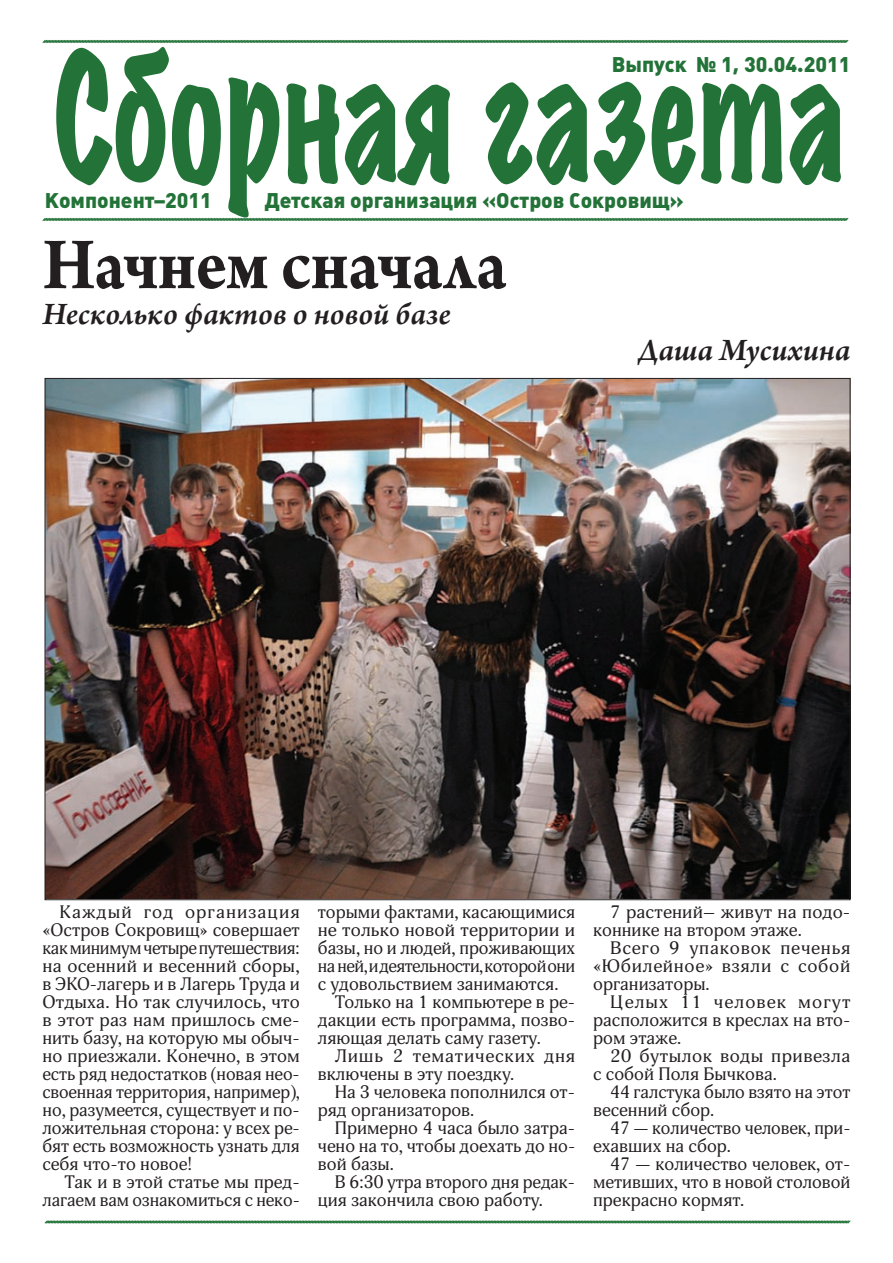
<style>
.page{position:relative;width:893px;height:1263px;background:#fff}
.page>*{position:absolute;margin:0;border:0;box-sizing:border-box;transform-origin:0 0}
.t1{font:expanded 160.5px "Marker Felt";color:#237339;scale:.67 1}
.t2{font:700 78px "Arno Pro";letter-spacing:-.005em;color:#231f20;scale:.9 1}
.t3{font:italic 600 33px "Arno Pro";letter-spacing:-.005em;color:#231f20}
.t4{font:900 21px "Plumb";color:#237339}
.t5{font:17.7px/18px "Adonis";letter-spacing:.005em;color:#231f20;text-align:justify;scale:1.07 1}
.t6{font:17.7px/18px "Adonis";letter-spacing:.005em;color:#231f20;text-align:right;scale:1.04 1}
.t7{font:17.7px/18px "Adonis";letter-spacing:.005em;color:#231f20}
.t8{font:17.7px/18px "Adonis";letter-spacing:.03em;color:#231f20;scale:1.07 1}
.t9{font:17.7px "Adonis";letter-spacing:-.02em;color:#231f20}
.t10{font:17.7px "Adonis";letter-spacing:.005em;color:#231f20;scale:1.05 1}
.t11{font:17.7px "Adonis";letter-spacing:.045em;color:#231f20;scale:1.07 1}
</style>
<div class="page">
<svg style="left:42px;top:40px;width:807px;height:3px;background:#4d8d5f"></svg>
<svg style="left:42px;top:218px;width:807px;height:3px;background:#4d8d5f"></svg>
<svg style="left:44px;top:1220px;width:807px;height:4px;background:#77a885"></svg>
<img style="left:47px;top:380px;width:801px;height:518px">
<h1 class="t1" style="left:54px;top:0;width:1183px">Сборная газета</h1>
<p class="t4" style="left:612px;top:52px;width:240px">Выпуск № 1, 30.04.2011</p>
<p class="t4" style="left:265px;top:189px;width:421px">Детская организация «Остров Сокровищ»</p>
<p class="t4" style="left:45px;top:189px;width:168px">Компонент–2011</p>
<h2 class="t2" style="left:43px;top:219px;width:518px">Начнем сначала</h2>
<h3 class="t3" style="left:43px;top:295px;width:410px">Несколько фактов о новой базе</h3>
<h3 class="t3" style="left:638px;top:331px;width:214px">Даша Мусихина</h3>
<p class="t5" style="left:43px;top:903px;width:242px;text-indent:17px">Каждый год организация «Остров Сокровищ» совершает как минимум четыре путешествия: на осенний и весенний сборы, в ЭКО-лагерь и в Лагерь Труда и Отдыха. Но так случилось, что в этот раз нам пришлось сме&shy;нить базу, на которую мы обыч&shy;но приезжали. Конечно, в этом есть ряд недостатков (новая нео&shy;своенная территория, например), но, разумеется, существует и по&shy;ложительная сторона: у всех ре&shy;бят есть возможность узнать для себя что-то новое!</p>
<p class="t6" style="left:43px;top:1173px;width:249px">Так и в этой статье мы пред&shy;лагаем вам ознакомиться с неко-</p>
<p class="t6" style="left:318px;top:903px;width:249px">торыми фактами, касающимися</p>
<p class="t5" style="left:318px;top:921px;width:242px">не только новой территории и</p>
<p class="t7" style="left:318px;top:939px;width:259px">базы, но и людей, проживающих</p>
<p class="t9" style="left:318px;top:956px;width:259px">на ней, и деятельности, которой они</p>
<p class="t6" style="left:318px;top:975px;width:233px">с удовольствием занимаются.</p>
<p class="t6" style="left:335px;top:993px;width:233px">Только на 1 компьютере в ре-</p>
<p class="t10" style="left:318px;top:1010px;width:247px">дакции есть программа, позво-</p>
<p class="t6" style="left:318px;top:1029px;width:216px">ляющая делать саму газету.</p>
<p class="t11" style="left:335px;top:1046px;width:226px">Лишь 2 тематических дня</p>
<p class="t6" style="left:318px;top:1065px;width:190px">включены в эту поездку.</p>
<p class="t6" style="left:335px;top:1083px;width:233px">На 3 человека пополнился от-</p>
<p class="t6" style="left:318px;top:1101px;width:152px">ряд организаторов.</p>
<p class="t6" style="left:335px;top:1119px;width:233px">Примерно 4 часа было затра-</p>
<p class="t7" style="left:318px;top:1137px;width:259px">чено на то, чтобы доехать до но-</p>
<p class="t6" style="left:318px;top:1155px;width:75px">вой базы.</p>
<p class="t7" style="left:335px;top:1173px;width:242px">В 6:30 утра второго дня редак-</p>
<p class="t6" style="left:318px;top:1191px;width:218px">ция закончила свою работу.</p>
<p class="t5" style="left:593px;top:903px;width:242px;text-indent:17px">7 растений– живут на подо&shy;коннике на втором этаже.</p>
<p class="t5" style="left:593px;top:939px;width:242px;text-indent:17px">Всего 9 упаковок печенья «Юбилейное» взяли с собой организаторы.</p>
<p class="t5" style="left:593px;top:993px;width:242px;text-indent:17px">Целых 11 человек могут расположится в креслах на вто&shy;ром этаже.</p>
<p class="t8" style="left:593px;top:1047px;width:242px;text-indent:17px">20 бутылок воды привезла с собой Поля Бычкова.</p>
<p class="t7" style="left:593px;top:1083px;width:259px;text-indent:17px">44 галстука было взято на этот весенний сбор.</p>
<p class="t7" style="left:593px;top:1119px;width:259px;text-indent:17px">47 — количество человек, при&shy;ехавших на сбор.</p>
<p class="t6" style="left:593px;top:1155px;width:249px;text-align:justify;text-indent:17px">47 — количество человек, от&shy;метивших, что в новой столовой прекрасно кормят.</p>
</div>
